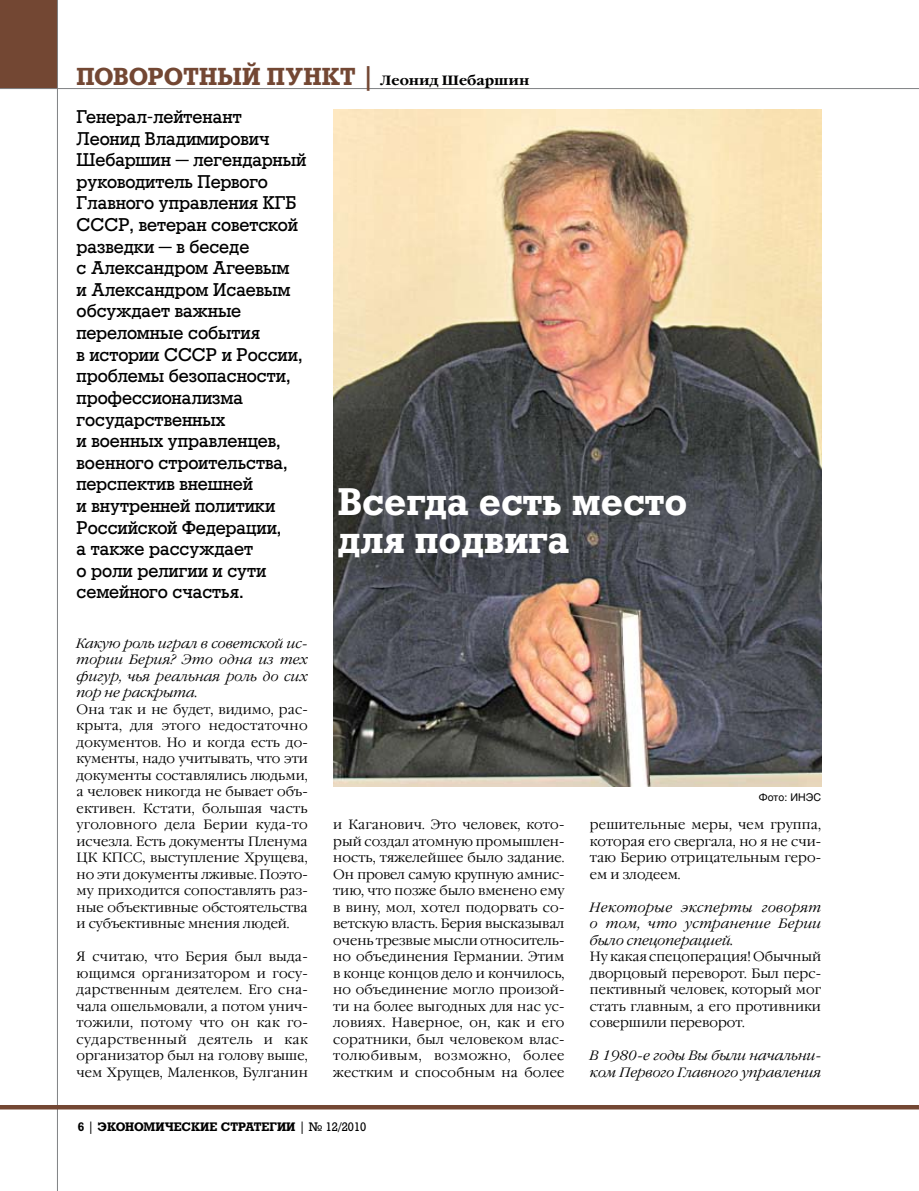
<style>
.page{position:relative;width:919px;height:1191px;background:#fff}
.page>*{position:absolute;margin:0;border:0;box-sizing:border-box;transform-origin:0 0}
.t1{font:700 37.5px/37.5px "Rodeo";color:#fff}
.t2{font:700 24px "Rodeo";color:#734733}
.t3{font:18px/21.6px "Rodeo";color:#000}
.t4{font:300 13.5px/16.5px "Garamond C";letter-spacing:.005em;color:#000;text-align:justify}
.t5{font:italic 300 13.5px/16.5px "Garamond C";color:#000;text-align:justify}
.t6{font:700 12px "Rodeo";color:#000}
.t7{font:10.5px "Helios";color:#000}
.s1{font-family:"Garamond C";font-size:13.5px;color:#000}
.s2{font-weight:400}
</style>
<div class="page">
<div style="left:0;top:0;width:58px;height:89px;background:#734733"></div>
<hr style="left:57px;top:0;width:1px;height:1191px;background:#808284">
<hr style="left:0;top:88px;width:918px;height:1px;background:#808284">
<hr style="left:0;top:1105px;width:918px;height:4px;background:#734733">
<img style="left:333px;top:109px;width:488px;height:677px">
<h2 class="t2" style="left:77px;top:62px;width:454px">ПОВОРОТНЫЙ ПУНКТ | <span class="s1">Леонид Шебаршин</span></h2>
<p class="t3" style="left:77px;top:106px;width:231px">Генерал-лейтенант<br>Леонид Владимирович<br>Шебаршин – легендарный руководитель Первого<br>Главного управления КГБ<br>СССР, ветеран советской разведки – в беседе<br>с Александром Агеевым<br>и Александром Исаевым обсуждает важные переломные события<br>в истории СССР и России, проблемы безопасности, профессионализма государственных<br>и военных управленцев, военного строительства, перспектив внешней<br>и внутренней политики<br>Российской Федерации,<br>а также рассуждает<br>о роли религии и сути семейного счастья.</p>
<h1 class="t1" style="left:338px;top:483px;width:351px">Всегда есть место для подвига</h1>
<p class="t5" style="left:77px;top:635px;width:233px">Какую роль играл в советской ис&shy;тории Берия? Это одна из тех фигур, чья реальная роль до сих пор не раскрыта.</p>
<p class="t4" style="left:77px;top:701px;width:233px">Она так и не будет, видимо, рас&shy;крыта, для этого недостаточно документов. Но и когда есть до&shy;кументы, надо учитывать, что эти документы составлялись людьми, а человек никогда не бывает объ&shy;ективен. Кстати, большая часть уголовного дела Берии куда-то исчезла. Есть документы Пленума ЦК КПСС, выступление Хрущева, но эти документы лживые. Поэто&shy;му приходится сопоставлять раз&shy;ные объективные обстоятельства и субъективные мнения людей.</p>
<p class="t4" style="left:77px;top:949px;width:233px">Я считаю, что Берия был выда&shy;ющимся организатором и госу&shy;дарственным деятелем. Его сна&shy;чала ошельмовали, а потом унич&shy;тожили, потому что он как го&shy;сударственный деятель и как организатор был на голову выше, чем Хрущев, Маленков, Булганин</p>
<p class="t7" style="left:758px;top:790px;width:64px">Фото: ИНЭС</p>
<p class="t4" style="left:333px;top:817px;width:233px">и Каганович. Это человек, кото&shy;рый создал атомную промышлен&shy;ность, тяжелейшее было задание.<br>Он провел самую крупную амнис&shy;тию, что позже было вменено ему в вину, мол, хотел подорвать со&shy;ветскую власть. Берия высказывал очень трезвые мысли относитель&shy;но объединения Германии. Этим в конце концов дело и кончилось, но объединение могло произой&shy;ти на более выгодных для нас ус&shy;ловиях. Наверное, он, как и его соратники, был человеком влас&shy;толюбивым, возможно, более жестким и способным на более</p>
<p class="t4" style="left:590px;top:817px;width:233px">решительные меры, чем группа, которая его свергала, но я не счи&shy;таю Берию отрицательным геро&shy;ем и злодеем.</p>
<p class="t5" style="left:590px;top:899px;width:233px">Некоторые эксперты говорят о том, что устранение Берии было спецоперацией.</p>
<p class="t4" style="left:590px;top:949px;width:233px">Ну какая спецоперация! Обычный дворцовый переворот. Был перс&shy;пективный человек, который мог стать главным, а его противники совершили переворот.</p>
<p class="t5" style="left:590px;top:1048px;width:233px">В 1980-е годы Вы были начальни&shy;ком Первого Главного управления</p>
<p class="t6" style="left:88px;top:1119px;width:280px"><span class="s2">|</span> ЭКОНОМИЧЕСКИЕ СТРАТЕГИИ <span class="s2">| № 12/2010</span></p>
</div>
